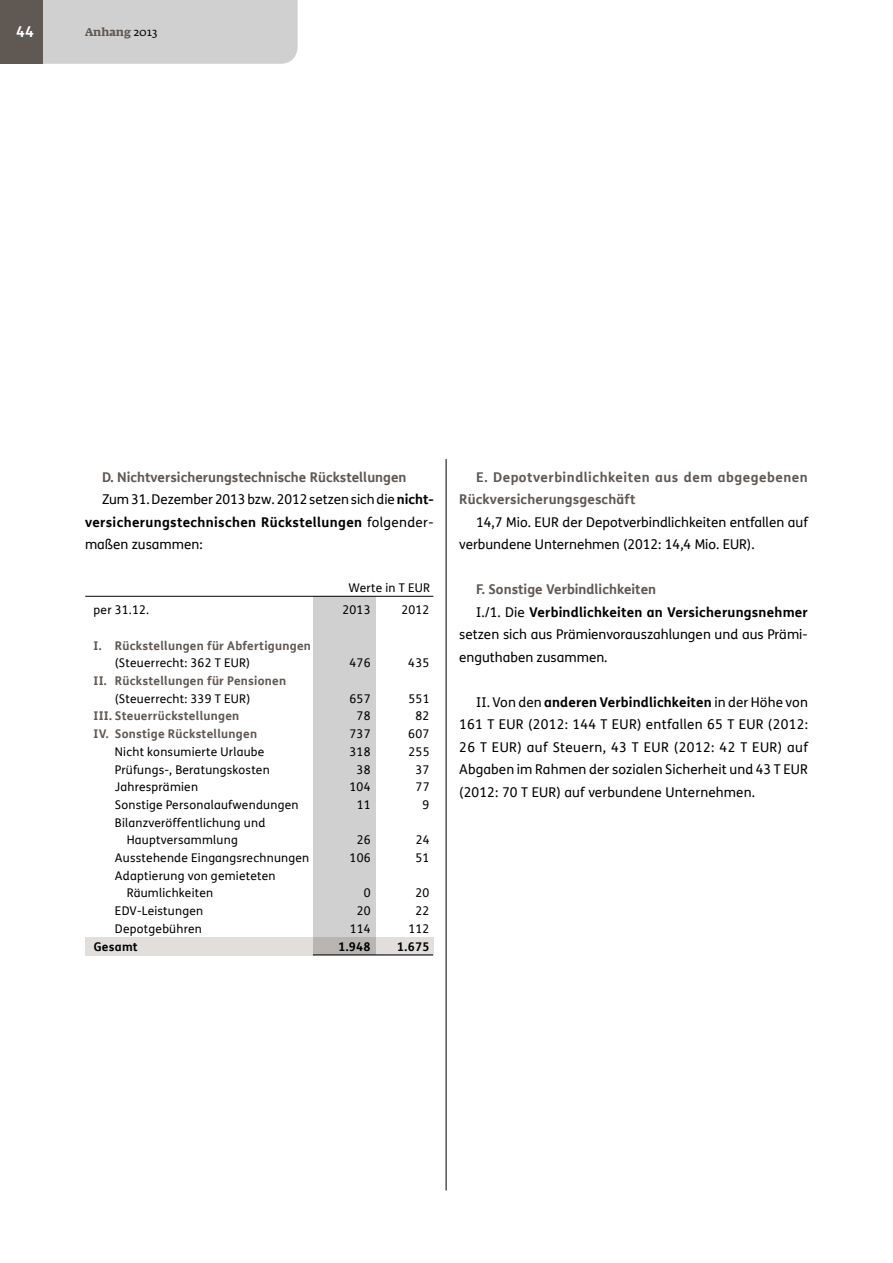
<style>
.page{position:relative;width:893px;height:1263px;background:#fff}
.page>*{position:absolute;margin:0;border:0;box-sizing:border-box;transform-origin:0 0}
.t1{font:700 15px "FS Me Pro";color:#fff}
.t2{font:13.5px/22.5px "FS Me Pro";color:#000;text-align:justify}
.t3{font:700 13.5px "FS Me Pro";letter-spacing:.01em;color:#605853}
.t4{font:700 13.5px "FS Me Pro";letter-spacing:.025em;color:#000}
.t5{font:700 13.5px "FS Me Pro";letter-spacing:.035em;color:#605853}
.t6{font:12px/17.7px "FS Me Pro";letter-spacing:.02em;color:#000}
.t7{font:700 12px/17.7px "FS Me Pro";letter-spacing:.02em;color:#605853}
.t8{font:700 12px "FS Me Pro";letter-spacing:.02em;color:#000}
.t9{font:700 11.25px "Fedra Serif A Pro";color:#605853}
.s1{font-weight:400;color:#000}
.s2{font-weight:700}
.s3{font-weight:400}
</style>
<div class="page">
<hr style="left:446px;top:459px;width:1px;height:731px;background:#000">
<div style="left:313px;top:596px;width:63px;height:359px;background:#d0d0d0"></div>
<hr style="left:85px;top:596px;width:348px;height:1px;background:#000">
<svg style="left:85px;top:937px;width:349px;height:18px;background:#dad6d4"></svg>
<hr style="left:313px;top:954px;width:120px;height:1px;background:#000">
<div style="left:43px;top:0;width:255px;height:64px;background:#d0d0d0"></div>
<div style="left:0;top:0;width:43px;height:64px;background:#605853"></div>
<p class="t1" style="left:16px;top:20px;width:19px">44</p>
<p class="t9" style="left:85px;top:26px;width:74px">Anhang <span class="s1">2013</span></p>
<p class="t3" style="left:102px;top:466px;width:306px">D. Nichtversicherungstechnische Rückstellungen</p>
<p class="t2" style="left:102px;top:488px;width:333px">Zum 31. Dezember 2013 bzw. 2012 setzen sich die <span class="s2">nicht-</span></p>
<p class="t4" style="left:85px;top:511px;width:349px">versicherungstechnischen Rückstellungen <span class="s3">folgender-</span></p>
<p class="t2" style="left:85px;top:533px;width:119px">maßen zusammen:</p>
<p class="t6" style="left:349px;top:578px;width:83px">Werte in T EUR</p>
<p class="t6" style="left:94px;top:601px;width:57px">per 31.12.</p>
<p class="t6" style="left:342px;top:601px;width:30px">2013</p>
<p class="t6" style="left:401px;top:601px;width:30px">2012</p>
<p class="t7" style="left:115px;top:636px;width:198px;text-indent:-21px">I. Rückstellungen für Abfertigungen <span class="s1">(Steuerrecht: 362 T EUR)</span></p>
<p class="t6" style="left:350px;top:654px;width:22px">476</p>
<p class="t6" style="left:408px;top:654px;width:22px">435</p>
<p class="t7" style="left:115px;top:671px;width:173px;text-indent:-21px">II. Rückstellungen für Pensionen <span class="s1">(Steuerrecht: 339 T EUR)</span></p>
<p class="t6" style="left:350px;top:689px;width:22px">657</p>
<p class="t6" style="left:408px;top:689px;width:22px">551</p>
<p class="t7" style="left:94px;top:707px;width:147px">III. Steuerrückstellungen</p>
<p class="t6" style="left:357px;top:707px;width:15px">78</p>
<p class="t6" style="left:415px;top:707px;width:15px">82</p>
<p class="t7" style="left:94px;top:724px;width:165px">IV. Sonstige Rückstellungen</p>
<p class="t6" style="left:350px;top:725px;width:22px">737</p>
<p class="t6" style="left:408px;top:725px;width:22px">607</p>
<p class="t6" style="left:115px;top:742px;width:151px">Nicht konsumierte Urlaube</p>
<p class="t6" style="left:350px;top:742px;width:22px">318</p>
<p class="t6" style="left:408px;top:742px;width:22px">255</p>
<p class="t6" style="left:115px;top:760px;width:156px">Prüfungs-, Beratungskosten</p>
<p class="t6" style="left:357px;top:760px;width:15px">38</p>
<p class="t6" style="left:415px;top:760px;width:15px">37</p>
<p class="t6" style="left:115px;top:778px;width:85px">Jahresprämien</p>
<p class="t6" style="left:350px;top:778px;width:22px">104</p>
<p class="t6" style="left:416px;top:778px;width:15px">77</p>
<p class="t6" style="left:115px;top:796px;width:185px">Sonstige Personalaufwendungen</p>
<p class="t6" style="left:357px;top:796px;width:15px">11</p>
<p class="t6" style="left:422px;top:796px;width:8px">9</p>
<p class="t6" style="left:127px;top:813px;width:140px;text-indent:-12px">Bilanzveröffentlichung und<br>Hauptversammlung</p>
<p class="t6" style="left:357px;top:831px;width:15px">26</p>
<p class="t6" style="left:416px;top:831px;width:15px">24</p>
<p class="t6" style="left:115px;top:849px;width:196px">Ausstehende Eingangsrechnungen</p>
<p class="t6" style="left:350px;top:849px;width:22px">106</p>
<p class="t6" style="left:415px;top:849px;width:15px">51</p>
<p class="t6" style="left:127px;top:866px;width:150px;text-indent:-12px">Adaptierung von gemieteten<br>Räumlichkeiten</p>
<p class="t6" style="left:364px;top:884px;width:8px">0</p>
<p class="t6" style="left:415px;top:884px;width:15px">20</p>
<p class="t6" style="left:115px;top:902px;width:90px">EDV-Leistungen</p>
<p class="t6" style="left:357px;top:902px;width:15px">20</p>
<p class="t6" style="left:415px;top:902px;width:15px">22</p>
<p class="t6" style="left:115px;top:919px;width:88px">Depotgebühren</p>
<p class="t6" style="left:350px;top:919px;width:22px">114</p>
<p class="t6" style="left:408px;top:919px;width:22px">112</p>
<p class="t8" style="left:94px;top:937px;width:46px">Gesamt</p>
<p class="t8" style="left:339px;top:937px;width:34px">1.948</p>
<p class="t8" style="left:397px;top:937px;width:34px">1.675</p>
<p class="t5" style="left:476px;top:466px;width:333px">E. Depotverbindlichkeiten aus dem abgegebenen</p>
<p class="t3" style="left:459px;top:489px;width:178px">Rückversicherungsgeschäft</p>
<p class="t2" style="left:476px;top:510px;width:333px">14,7 Mio. EUR der Depotverbindlichkeiten entfallen auf</p>
<p class="t2" style="left:459px;top:533px;width:297px">verbundene Unternehmen (2012: 14,4 Mio. EUR).</p>
<p class="t3" style="left:476px;top:579px;width:181px">F. Sonstige Verbindlichkeiten</p>
<p class="t4" style="left:476px;top:601px;width:333px"><span class="s3">I./1. Die</span> Verbindlichkeiten an Versicherungsnehmer</p>
<p class="t2" style="left:459px;top:623px;width:350px">setzen sich aus Prämienvorauszahlungen und aus Prämi-</p>
<p class="t2" style="left:459px;top:645px;width:150px">enguthaben zusammen.</p>
<p class="t2" style="left:459px;top:690px;width:350px;text-indent:17px">II. Von den <span class="s2">anderen Verbindlichkeiten</span> in der Höhe von 161 T EUR (2012: 144 T EUR) entfallen 65 T EUR (2012:<br>26 T EUR) auf Steuern, 43 T EUR (2012: 42 T EUR) auf Abgaben im Rahmen der sozialen Sicherheit und 43 T EUR (2012: 70 T EUR) auf verbundene Unternehmen.</p>
</div>
